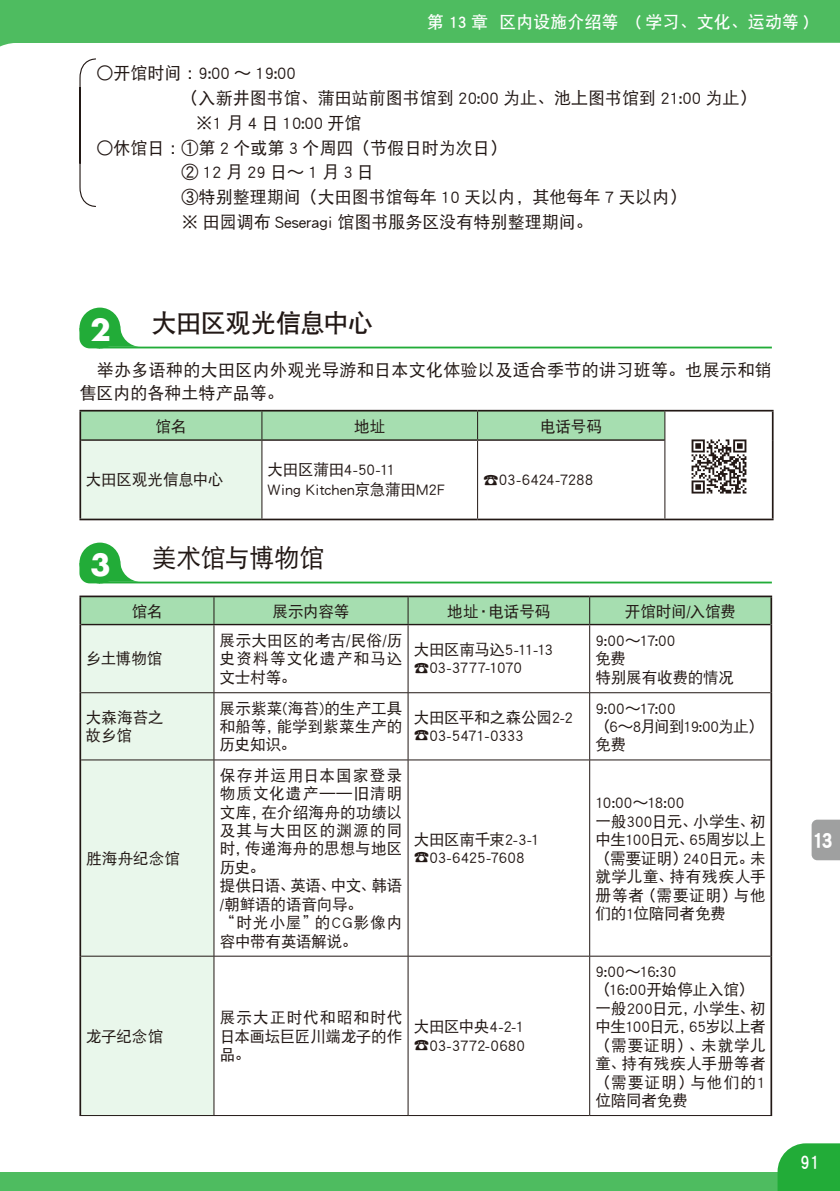
<style>
.page{position:relative;width:840px;height:1191px;background:#fff}
.page>*{position:absolute;margin:0;border:0;box-sizing:border-box;transform-origin:0 0}
.t1{font:700 29.8px "Futura";color:#fff}
.t2{font:25.6px "DF Hei GB W7";letter-spacing:-.035em;color:#221815}
.t3{font:25.6px "DF Hei GB W5";letter-spacing:-.035em;color:#221815}
.t4{font:24px "DF Hei GB W9";color:#fff}
.t5{font:19.8px "DF Hei GB W7";color:#fff;scale:.9 1}
.t6{font:17px/24.8px "DF Hei GB W5";color:#221815}
.t7{font:17px/22.6px "DF Hei GB W5";letter-spacing:.02em;color:#221815}
.t8{font:17px "DF Hei GB W7";color:#fff}
.t9{font:15.6px/18.4px "DF Hei GB W5";letter-spacing:-.005em;color:#221815}
.t10{font:15.6px/18.4px "DF Hei GB W5";letter-spacing:.03em;color:#221815}
.t11{font:15.6px/18.4px "DF Hei GB W5";letter-spacing:-.025em;color:#221815}
.t12{font:15.6px/18.4px "DF Hei GB W5";letter-spacing:-.055em;color:#221815}
.s1{font-family:"UD Shin Go Pro"}
.s2{font-family:"Sim Hei"}
</style>
<div class="page">
<div style="left:0;top:1172px;width:839px;height:19px;background:#4ebc60"></div>
<svg style="left:777px;top:1143px;width:62px;height:48px;background:#31b146"></svg>
<svg style="left:0;top:0;width:839px;height:47px;background:#5dc16d"></svg>
<svg style="left:811px;top:819px;width:28px;height:41px"></svg>
<svg style="left:79px;top:58px;width:17px;height:149px"></svg>
<hr style="left:99px;top:346px;width:672px;height:2px;background:#22ac38">
<div style="left:79px;top:307px;width:41px;height:41px;background:#22ac38;border-radius:50%"></div>
<svg style="left:108px;top:326px;width:33px;height:21px"></svg>
<svg style="left:79px;top:328px;width:16px;height:20px"></svg>
<hr style="left:79px;top:410px;width:183px;height:1px;background:#221815">
<hr style="left:79px;top:411px;width:2px;height:29px;background:#221815">
<hr style="left:262px;top:410px;width:215px;height:1px;background:#221815">
<hr style="left:477px;top:410px;width:187px;height:1px;background:#221815">
<hr style="left:79px;top:440px;width:2px;height:78px;background:#221815">
<hr style="left:79px;top:518px;width:183px;height:2px;background:#221815">
<hr style="left:262px;top:518px;width:215px;height:2px;background:#221815">
<hr style="left:477px;top:518px;width:187px;height:2px;background:#221815">
<hr style="left:664px;top:410px;width:109px;height:1px;background:#221815">
<hr style="left:771px;top:411px;width:2px;height:29px;background:#221815">
<hr style="left:771px;top:440px;width:2px;height:78px;background:#221815">
<hr style="left:664px;top:518px;width:109px;height:2px;background:#221815">
<svg style="left:80px;top:411px;width:585px;height:108px"></svg>
<hr style="left:664px;top:440px;width:1px;height:78px;background:#221815">
<hr style="left:99px;top:581px;width:672px;height:2px;background:#22ac38">
<div style="left:79px;top:542px;width:41px;height:41px;background:#22ac38;border-radius:50%"></div>
<svg style="left:108px;top:561px;width:33px;height:21px"></svg>
<svg style="left:79px;top:563px;width:16px;height:20px"></svg>
<div style="left:81px;top:625px;width:132px;height:490px;background:#e9f7eb"></div>
<svg style="left:214px;top:625px;width:556px;height:490px"></svg>
<hr style="left:213px;top:625px;width:1px;height:67px;background:#221815">
<hr style="left:407px;top:625px;width:1px;height:67px;background:#221815">
<hr style="left:589px;top:625px;width:1px;height:67px;background:#221815">
<hr style="left:81px;top:692px;width:133px;height:1px;background:#221815">
<hr style="left:214px;top:692px;width:194px;height:1px;background:#221815">
<hr style="left:213px;top:693px;width:1px;height:66px;background:#221815">
<hr style="left:408px;top:692px;width:181px;height:1px;background:#221815">
<hr style="left:407px;top:693px;width:1px;height:66px;background:#221815">
<hr style="left:589px;top:692px;width:181px;height:1px;background:#221815">
<hr style="left:589px;top:693px;width:1px;height:66px;background:#221815">
<hr style="left:81px;top:759px;width:133px;height:1px;background:#221815">
<hr style="left:214px;top:759px;width:194px;height:1px;background:#221815">
<hr style="left:213px;top:760px;width:1px;height:196px;background:#221815">
<hr style="left:408px;top:759px;width:181px;height:1px;background:#221815">
<hr style="left:407px;top:760px;width:1px;height:196px;background:#221815">
<hr style="left:589px;top:759px;width:181px;height:1px;background:#221815">
<hr style="left:589px;top:760px;width:1px;height:196px;background:#221815">
<hr style="left:81px;top:955px;width:133px;height:1px;background:#221815">
<hr style="left:214px;top:955px;width:194px;height:1px;background:#221815">
<hr style="left:213px;top:956px;width:1px;height:159px;background:#221815">
<hr style="left:408px;top:955px;width:181px;height:1px;background:#221815">
<hr style="left:407px;top:956px;width:1px;height:159px;background:#221815">
<hr style="left:589px;top:955px;width:181px;height:1px;background:#221815">
<hr style="left:589px;top:956px;width:1px;height:159px;background:#221815">
<hr style="left:79px;top:1115px;width:135px;height:1px;background:#221815">
<hr style="left:214px;top:1115px;width:194px;height:1px;background:#221815">
<hr style="left:408px;top:1115px;width:181px;height:1px;background:#221815">
<hr style="left:589px;top:1115px;width:182px;height:1px;background:#221815">
<hr style="left:79px;top:595px;width:135px;height:2px;background:#221815">
<hr style="left:79px;top:597px;width:2px;height:27px;background:#221815">
<hr style="left:214px;top:595px;width:194px;height:2px;background:#221815">
<hr style="left:408px;top:595px;width:181px;height:2px;background:#221815">
<hr style="left:589px;top:595px;width:182px;height:2px;background:#221815">
<svg style="left:80px;top:596px;width:691px;height:28px;background:#9ed2a7"></svg>
<hr style="left:79px;top:624px;width:2px;height:68px;background:#221815">
<hr style="left:770px;top:624px;width:1px;height:68px;background:#221815">
<hr style="left:79px;top:692px;width:2px;height:68px;background:#221815">
<hr style="left:770px;top:692px;width:1px;height:68px;background:#221815">
<hr style="left:79px;top:760px;width:2px;height:196px;background:#221815">
<hr style="left:770px;top:760px;width:1px;height:196px;background:#221815">
<hr style="left:79px;top:956px;width:2px;height:159px;background:#221815">
<hr style="left:770px;top:956px;width:1px;height:159px;background:#221815">
<hr style="left:214px;top:624px;width:194px;height:1px;background:#221815">
<hr style="left:408px;top:624px;width:181px;height:1px;background:#221815">
<hr style="left:589px;top:624px;width:181px;height:1px;background:#221815">
<hr style="left:81px;top:624px;width:133px;height:1px;background:#221815">
<img style="left:691px;top:439px;width:56px;height:55px">
<p class="t8" style="left:426px;top:13px;width:383px">第 13 章 区内设施介绍等　( 学习、文化、运动等 )</p>
<p class="t6" style="left:96px;top:61px;width:201px">○开馆时间：9:00 ～ 19:00</p>
<p class="t6" style="left:122px;top:85px;width:635px">　　　　（入新井图书馆、蒲田站前图书馆到 20:00 为止、池上图书馆到 21:00 为止）</p>
<p class="t6" style="left:128px;top:110px;width:235px">　　　　※1 月 4 日 10:00 开馆</p>
<p class="t6" style="left:181px;top:135px;width:506px;text-indent:-85px">○休馆日：①第 2 个或第 3 个周四（节假日时为次日）<br>②12月29日～1月3日<br>③特别整理期间（大田图书馆每年 10 天以内，其他每年 7 天以内）※ 田园调布 Seseragi 馆图书服务区没有特别整理期间。</p>
<h1 class="t1" style="left:90px;top:308px;width:22px">2</h1>
<h2 class="t2" style="left:151px;top:309px;width:223px">大田区观光信息中心</h2>
<p class="t7" style="left:79px;top:358px;width:693px">　举办多语种的大田区内外观光导游和日本文化体验以及适合季节的讲习班等。也展示和销售区内的各种土特产品等。</p>
<p class="t9" style="left:155px;top:417px;width:32px">馆名</p>
<p class="t9" style="left:354px;top:417px;width:33px">地址</p>
<p class="t9" style="left:540px;top:417px;width:63px">电话号码</p>
<p class="t11" style="left:86px;top:470px;width:139px">大田区观光信息中心</p>
<p class="t9" style="left:267px;top:460px;width:179px;line-height:19.8px">大田区蒲田4-50-11<br>Wing Kitchen京急蒲田M2F</p>
<p class="t9" style="left:483px;top:470px;width:112px"><span class="s1">☎</span>03-6424-7288</p>
<h1 class="t1" style="left:90px;top:543px;width:22px">3</h1>
<h2 class="t3" style="left:151px;top:544px;width:174px">美术馆与博物馆</h2>
<p class="t9" style="left:132px;top:602px;width:32px">馆名</p>
<p class="t9" style="left:272px;top:602px;width:78px">展示内容等</p>
<p class="t9" style="left:447px;top:602px;width:105px">地址・ 电话号码</p>
<p class="t9" style="left:624px;top:602px;width:113px">开馆时间/入馆费</p>
<p class="t9" style="left:86px;top:649px;width:78px">乡土博物馆</p>
<p class="t9" style="left:219px;top:631px;width:184px;text-align:justify">展示大田区的考古/民俗/历史资料等文化遗产和马<span class="s2">込</span>文士村等。</p>
<p class="t11" style="left:413px;top:640px;width:141px">大田区南马<span class="s2">込</span>5-11-13 <span class="s1">☎</span>03-3777-1070</p>
<p class="t9" style="left:595px;top:631px;width:140px">9:00～17:00<br>免费<br>特别展有收费的情况</p>
<p class="t9" style="left:86px;top:707px;width:79px">大森海苔之故乡馆</p>
<p class="t9" style="left:219px;top:698px;width:184px;text-align:justify">展示紫菜(海苔)的生产工具和船等，能学到紫菜生产的历史知识。</p>
<p class="t9" style="left:413px;top:707px;width:161px">大田区平和之森公园2-2 <span class="s1">☎</span>03-5471-0333</p>
<p class="t12" style="left:595px;top:698px;width:169px">9:00～17:00<br>（6～8月间到19:00为止）免费</p>
<p class="t9" style="left:86px;top:848px;width:95px">胜海舟纪念馆</p>
<p class="t9" style="left:86px;top:1026px;width:79px">龙子纪念馆</p>
<p class="t10" style="left:219px;top:765px;width:184px">保存并运用日本国家登录物质文化遗产——旧清明文库，在介绍海舟的功绩以及其与大田区的渊源的同时，传递海舟的思想与地区历史。<br>提供日语、英语、中文、韩语/朝鲜语的语音向导。<br>“时光小屋”的CG影像内容中带有英语解说。</p>
<p class="t11" style="left:413px;top:829px;width:128px">大田区南千束2-3-1 <span class="s1">☎</span>03-6425-7608</p>
<p class="t9" style="left:219px;top:1008px;width:184px;text-align:justify">展示大正时代和昭和时代日本画坛巨匠川端龙子的作品。</p>
<p class="t9" style="left:413px;top:1017px;width:113px">大田区中央4-2-1 <span class="s1">☎</span>03-3772-0680</p>
<p class="t9" style="left:595px;top:793px;width:172px">10:00～18:00<br>一般300日元、小学生、初中生100日元、65周岁以上（需要证明）240日元。未就学儿童、持有残疾人手册等者（需要证明）与他们的1位陪同者免费</p>
<p class="t9" style="left:595px;top:962px;width:172px">9:00～16:30<br>（16:00开始停止入馆）一般200日元，小学生、初中生100日元，65岁以上者（需要证明）、未就学儿童、持有残疾人手册等者（需要证明）与他们的1位陪同者免费</p>
<h3 class="t4" style="left:810px;top:826px;width:23px">13</h3>
<p class="t5" style="left:799px;top:1150px;width:22px">91</p>
</div>
